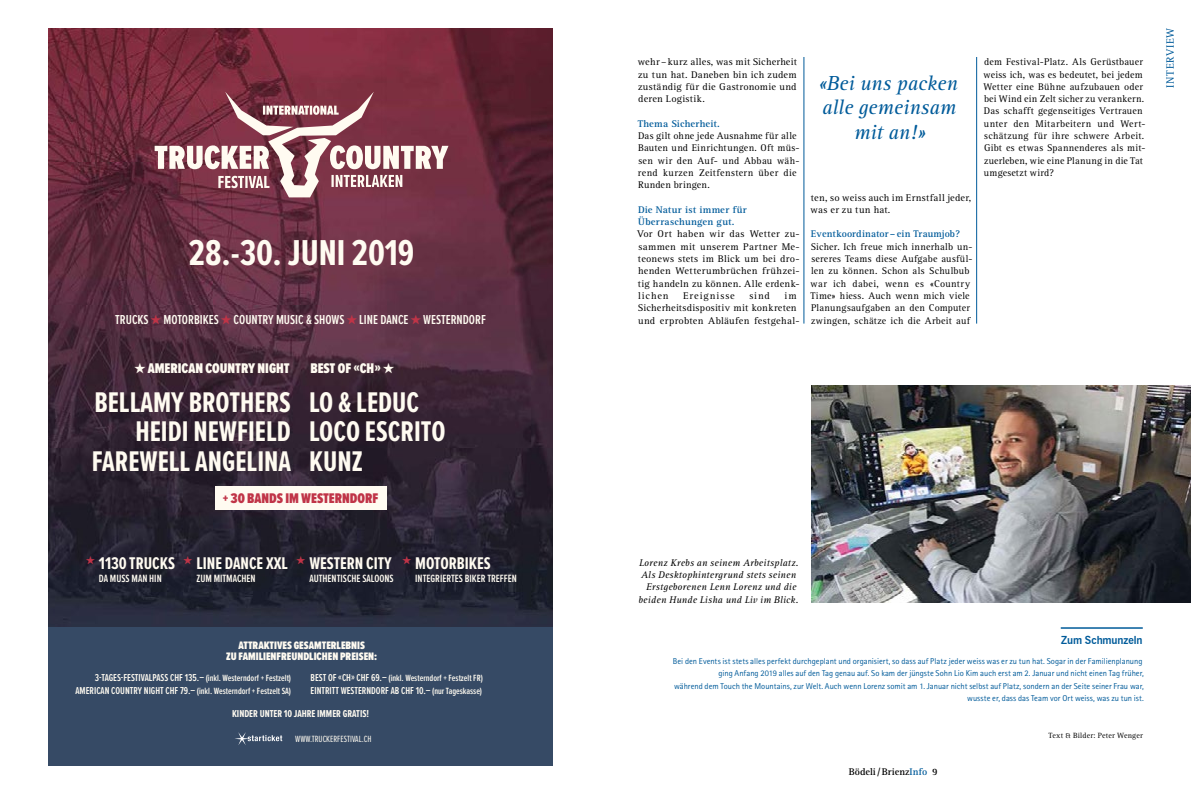
<style>
.page{position:relative;width:1191px;height:794px;background:#fff}
.page>*{position:absolute;margin:0;border:0;box-sizing:border-box;transform-origin:0 0}
.t1{font:700 37.3px "Proxima Nova Ex Cn";color:#fffbf1}
.t2{font:700 29.5px/29.5px "Proxima Nova Ex Cn";color:#fffbf1;text-align:right}
.t3{font:italic 21px/24.6px "Rotis Serif";letter-spacing:-.005em;color:#005b9a;text-align:center}
.t4{font:700 17.6px "Proxima Nova Ex Cn";color:#fffbf1}
.t5{font:900 14.5px "Proxima Nova Ex Cn";color:#fffbf1}
.t6{font:900 14.5px "Proxima Nova Ex Cn";color:#c03447}
.t7{font:600 13.5px "Proxima Nova Ex Cn";color:#fffbf1}
.t8{font:600 11.6px "Proxima Nova Ex Cn";color:#c03447}
.t9{font:900 11.2px/11.2px "Proxima Nova Ex Cn";color:#fffbf1;text-align:center}
.t10{font:700 11px "News Gothic BT";letter-spacing:-.01em;color:#005b9a}
.t11{font:11px "Rotis Serif";letter-spacing:.06em;color:#005b9a}
.t12{font:600 10.9px "Proxima Nova Ex Cn";color:#fffbf1}
.t13{font:600 10.4px "Proxima Nova Ex Cn";color:#fffbf1}
.t14{font:700 10.4px "Proxima Nova Ex Cn";color:#fffbf1}
.t15{font:10px/12.3px "Rotis Serif";letter-spacing:.025em;color:#000}
.t16{font:italic 10px/12.3px "Rotis Serif";letter-spacing:.02em;color:#000;text-align:center}
.t17{font:700 10px/12.3px "Rotis Serif";letter-spacing:.015em;color:#005b9a}
.t18{font:700 10px "Rotis Serif";color:#000}
.t19{font:10px "Rotis Serif";letter-spacing:.095em;color:#000}
.t20{font:600 9.3px "Proxima Nova Ex Cn";color:#fffbf1}
.t21{font:9.3px "Proxima Nova Ex Cn";color:#fffbf1}
.t22{font:8.5px/12.3px "Rotis Sans Serif";color:#005b9a;text-align:right}
.t23{font:7.8px "Rotis Serif";letter-spacing:.02em;color:#000}
.s1{color:#c03447}
.s2{font-size:10.4px}
.s3{font-size:9.3px}
.s4{color:#005b9a}
</style>
<div class="page">
<hr style="left:1060px;top:627px;width:82px;height:2px;background:#005b9a">
<hr style="left:803px;top:57px;width:1px;height:266px;background:#005b9a">
<hr style="left:976px;top:57px;width:1px;height:266px;background:#005b9a">
<img style="left:811px;top:385px;width:380px;height:217px">
<img style="left:48px;top:28px;width:505px;height:599px">
<div style="left:48px;top:627px;width:505px;height:138px;background:#364a65"></div>
<svg style="left:235px;top:732px;width:47px;height:13px"></svg>
<svg style="left:155px;top:92px;width:293px;height:105px"></svg>
<div style="left:215px;top:486px;width:171px;height:23px;background:#fffbf1"></div>
<h1 class="t1" style="left:189px;top:225px;width:227px">28.-30. JUNI 2019</h1>
<h3 class="t7" style="left:115px;top:309px;width:372px">TRUCKS <span class="s1">★</span> MOTORBIKES <span class="s1">★</span> COUNTRY MUSIC &amp; SHOWS <span class="s1">★</span> LINE DANCE <span class="s1">★</span> WESTERNDORF</h3>
<h3 class="t5" style="left:134px;top:358px;width:157px">★ AMERICAN COUNTRY NIGHT</h3>
<h2 class="t2" style="left:92px;top:387px;width:200px">BELLAMY BROTHERS<br>HEIDI NEWFIELD<br>FAREWELL ANGELINA</h2>
<h3 class="t5" style="left:310px;top:358px;width:85px">BEST OF «CH» ★</h3>
<h2 class="t2" style="left:309px;top:387px;width:138px;text-align:left">LO &amp; LEDUC<br>LOCO ESCRITO<br>KUNZ</h2>
<h3 class="t6" style="left:223px;top:487px;width:157px">+ 30 BANDS IM WESTERNDORF</h3>
<p class="t8" style="left:86px;top:551px;width:10px">★</p>
<h3 class="t4" style="left:196px;top:550px;width:93px">LINE DANCE XXL</h3>
<p class="t12" style="left:196px;top:570px;width:61px">ZUM MITMACHEN</p>
<p class="t8" style="left:183px;top:551px;width:10px">★</p>
<h3 class="t4" style="left:309px;top:550px;width:84px">WESTERN CITY</h3>
<p class="t12" style="left:309px;top:570px;width:86px">AUTHENTISCHE SALOONS</p>
<p class="t8" style="left:296px;top:551px;width:10px">★</p>
<h3 class="t4" style="left:415px;top:550px;width:77px">MOTORBIKES</h3>
<p class="t12" style="left:415px;top:570px;width:103px">INTEGRIERTES BIKER TREFFEN</p>
<p class="t8" style="left:402px;top:551px;width:10px">★</p>
<h3 class="t4" style="left:99px;top:550px;width:78px">1130 TRUCKS</h3>
<p class="t12" style="left:99px;top:570px;width:64px">DA MUSS MAN HIN</p>
<p class="t9" style="left:226px;top:639px;width:152px">ATTRAKTIVES GESAMTERLEBNIS<br>ZU FAMILIENFREUNDLICHEN PREISEN:</p>
<p class="t20" style="left:310px;top:671px;width:174px"><span class="s2">BEST OF «CH» CHF 69.–</span> (inkl. Westerndorf + Festzelt FR)</p>
<p class="t13" style="left:310px;top:682px;width:173px">EINTRITT WESTERNDORF AB CHF 10.– <span class="s3">(nur Tageskasse)</span></p>
<p class="t14" style="left:232px;top:706px;width:138px">KINDER UNTER 10 JAHRE IMMER GRATIS!</p>
<p class="t13" style="left:95px;top:670px;width:198px">3-TAGES-FESTIVALPASS CHF 135.– <span class="s3">(inkl. Westerndorf + Festzelt)</span></p>
<p class="t20" style="left:75px;top:684px;width:217px"><span class="s2">AMERICAN COUNTRY NIGHT CHF 79.–</span> (inkl. Westerndorf + Festzelt SA)</p>
<p class="t21" style="left:295px;top:732px;width:78px">WWW.TRUCKERFESTIVAL.CH</p>
<p class="t15" style="left:637px;top:56px;width:161px;text-align:justify">wehr–kurz alles, was mit Sicherheit zu tun hat. Daneben bin ich zudem zuständig für die Gastronomie und deren Logistik.</p>
<p class="t17" style="left:637px;top:117px;width:84px">Thema Sicherheit.</p>
<p class="t15" style="left:638px;top:130px;width:163px">Das gilt ohne jede Ausnahme für alle<br>Bauten und Einrichtungen. Oft müs&shy;sen wir den Auf- und Abbau wäh&shy;rend kurzen Zeitfenstern über die<br>Runden bringen.</p>
<p class="t17" style="left:638px;top:204px;width:110px">Die Natur ist immer für<br>Überraschungen gut.</p>
<p class="t15" style="left:637px;top:228px;width:164px;text-align:justify">Vor Ort haben wir das Wetter zu&shy;sammen mit unserem Partner Me&shy;teonews stets im Blick um bei dro&shy;henden Wetterumbrüchen frühzei&shy;tig handeln zu können. Alle erdenk&shy;lichen</p>
<p class="t19" style="left:683px;top:290px;width:53px">Ereignisse</p>
<p class="t15" style="left:749px;top:290px;width:22px">sind</p>
<p class="t15" style="left:638px;top:290px;width:163px;text-indent:146px">im<br>Sicherheitsdispositiv mit konkreten und erprobten Abläufen festgehal-</p>
<h3 class="t3" style="left:819px;top:71px;width:140px">«Bei uns packen alle gemeinsam mit an!»</h3>
<p class="t15" style="left:810px;top:191px;width:162px">ten, so weiss auch im Ernstfall jeder, was er zu tun hat.</p>
<p class="t17" style="left:811px;top:228px;width:150px">Eventkoordinator–ein Traumjob?</p>
<p class="t15" style="left:810px;top:241px;width:163px">Sicher. Ich freue mich innerhalb un&shy;sereres Teams diese Aufgabe ausfül&shy;len zu können. Schon als Schulbub war ich dabei, wenn es «Country Time» hiess. Auch wenn mich viele Planungsaufgaben an den Computer zwingen, schätze ich die Arbeit auf</p>
<p class="t15" style="left:983px;top:56px;width:164px">dem Festival-Platz. Als Gerüstbauer weiss ich, was es bedeutet, bei jedem Wetter eine Bühne aufzubauen oder bei Wind ein Zelt sicher zu verankern.<br>Das schafft gegenseitiges Vertrauen unter den Mitarbeitern und Wert&shy;schätzung für ihre schwere Arbeit.<br>Gibt es etwas Spannenderes als mit&shy;zuerleben, wie eine Planung in die Tat umgesetzt wird?</p>
<p class="t11" style="left:1164px;top:88px;width:62px;rotate:-90deg">INTERVIEW</p>
<p class="t16" style="left:638px;top:556px;width:162px">Lorenz Krebs an seinem Arbeitsplatz.<br>Als Desktophintergrund stets seinen Erstgeborenen Lenn Lorenz und die beiden Hunde Lisha und Liv im Blick.</p>
<p class="t10" style="left:1061px;top:633px;width:83px">Zum Schmunzeln</p>
<p class="t22" style="left:673px;top:655px;width:472px">Bei den Events ist stets alles perfekt durchgeplant und organisiert, so dass auf Platz jeder weiss was er zu tun hat. Sogar in der Familienplanung ging Anfang 2019 alles auf den Tag genau auf. So kam der jüngste Sohn Lio Kim auch erst am 2. Januar und nicht einen Tag früher,<br>während dem Touch the Mountains, zur Welt. Auch wenn Lorenz somit am 1. Januar nicht selbst auf Platz, sondern an der Seite seiner Frau war, wusste er, dass das Team vor Ort weiss, was zu tun ist.</p>
<p class="t23" style="left:1048px;top:731px;width:96px">Text &amp; Bilder: Peter Wenger</p>
<p class="t18" style="left:848px;top:765px;width:91px">Bödeli/Brienz<span class="s4">Info</span> 9</p>
</div>
